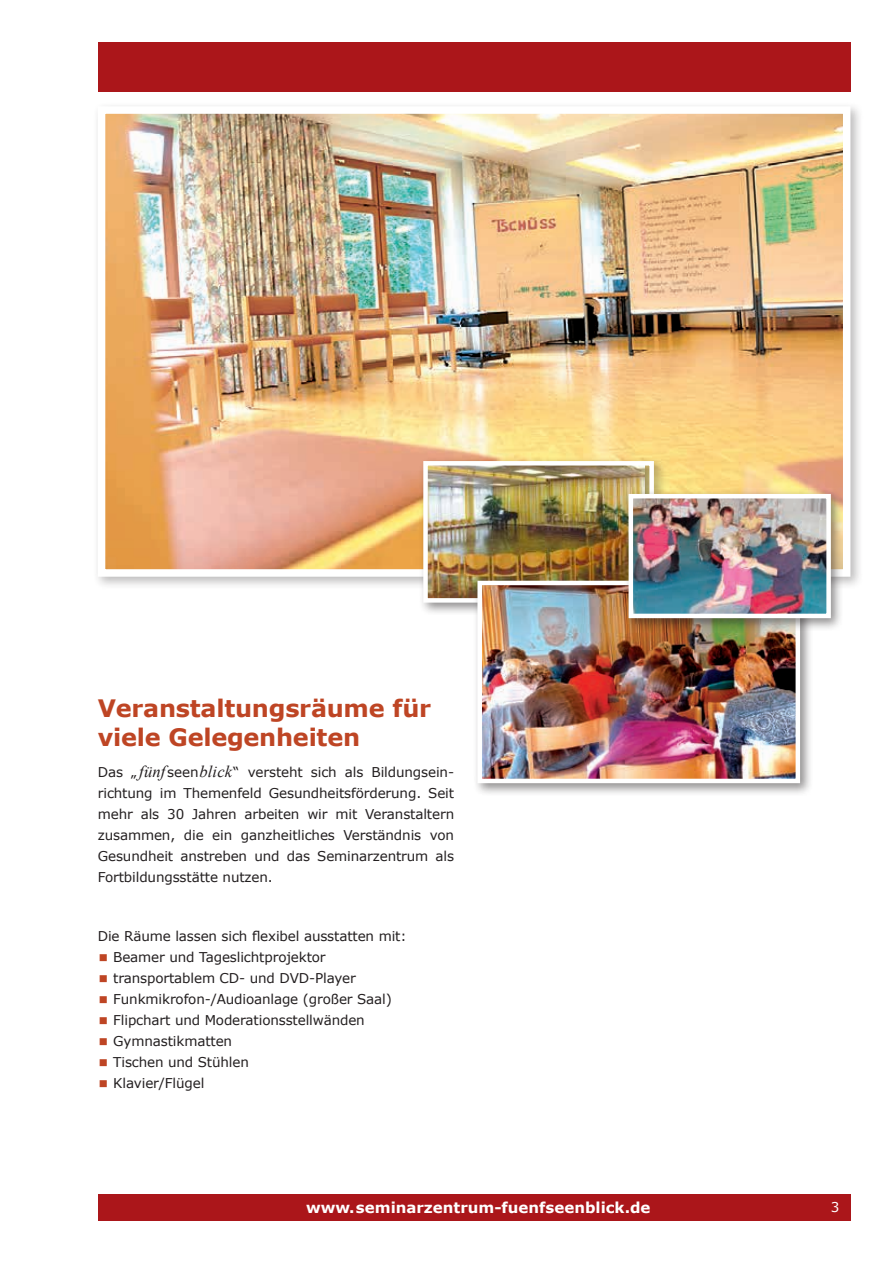
<style>
.page{position:relative;width:893px;height:1263px;background:#fff}
.page>*{position:absolute;margin:0;border:0;box-sizing:border-box;transform-origin:0 0}
.t1{font:700 24px/28.8px "Verdana";letter-spacing:-.01em;color:#be4524}
.t2{font:700 15px "Verdana";color:#fff}
.t3{font:13.5px/21px "Verdana";letter-spacing:-.01em;color:#231f20;text-align:justify}
.t4{font:13.5px "Verdana";color:#fff}
.s1{font-family:"Times New Roman";font-style:italic;font-size:16.5px}
.s2{font-size:31.5px;color:#be4524}
</style>
<div class="page">
<div style="left:98px;top:43px;width:752px;height:49px;background:#ab161a"></div>
<div style="left:98px;top:1193px;width:752px;height:27px;background:#ab161a"></div>
<div style="left:93px;top:102px;width:771px;height:488px;background:#231f20;opacity:.3"></div>
<img style="left:107px;top:115px;width:734px;height:453px">
<div style="left:98px;top:106px;width:752px;height:471px;border:8px solid #fff"></div>
<div style="left:419px;top:456px;width:248px;height:160px;background:#231f20;opacity:.5"></div>
<img style="left:428px;top:466px;width:217px;height:132px">
<div style="left:423px;top:461px;width:231px;height:142px;border:4px solid #fff"></div>
<div style="left:473px;top:576px;width:340px;height:220px;background:#231f20;opacity:.5"></div>
<img style="left:482px;top:586px;width:313px;height:192px">
<div style="left:477px;top:581px;width:323px;height:202px;border:4px solid #fff"></div>
<div style="left:624px;top:489px;width:220px;height:142px;background:#231f20;opacity:.5"></div>
<img style="left:634px;top:499px;width:192px;height:114px">
<div style="left:629px;top:494px;width:202px;height:124px;border:4px solid #fff"></div>
<h1 class="t1" style="left:98px;top:693px;width:335px">Veranstaltungsräume für viele Gelegenheiten</h1>
<p class="t3" style="left:98px;top:761px;width:358px">Das „ <span class="s1">fünf</span> seen<span class="s1">blick</span>“ versteht sich als Bildungsein&shy;richtung im Themenfeld Gesundheitsförderung. Seit mehr als 30 Jahren arbeiten wir mit Veranstaltern zusammen, die ein ganzheitliches Verständnis von Gesundheit anstreben und das Seminarzentrum als Fortbildungsstätte nutzen.</p>
<p class="t3" style="left:98px;top:925px;width:310px">Die Räume lassen sich flexibel ausstatten mit:</p>
<p class="t3" style="left:98px;top:946px;width:229px"><span class="s2">▪</span> Beamer und Tageslichtprojektor</p>
<p class="t3" style="left:98px;top:967px;width:260px"><span class="s2">▪</span> transportablem CD- und DVD-Player</p>
<p class="t3" style="left:98px;top:988px;width:296px"><span class="s2">▪</span> Funkmikrofon-/Audioanlage (großer Saal)</p>
<p class="t3" style="left:98px;top:1009px;width:269px"><span class="s2">▪</span> Flipchart und Moderationsstellwänden</p>
<p class="t3" style="left:98px;top:1030px;width:136px"><span class="s2">▪</span> Gymnastikmatten</p>
<p class="t3" style="left:98px;top:1051px;width:153px"><span class="s2">▪</span> Tischen und Stühlen</p>
<p class="t3" style="left:98px;top:1072px;width:108px"><span class="s2">▪</span> Klavier/Flügel</p>
<p class="t2" style="left:306px;top:1196px;width:346px">www.seminarzentrum-fuenfseenblick.de</p>
<p class="t4" style="left:831px;top:1198px;width:10px">3</p>
</div>
